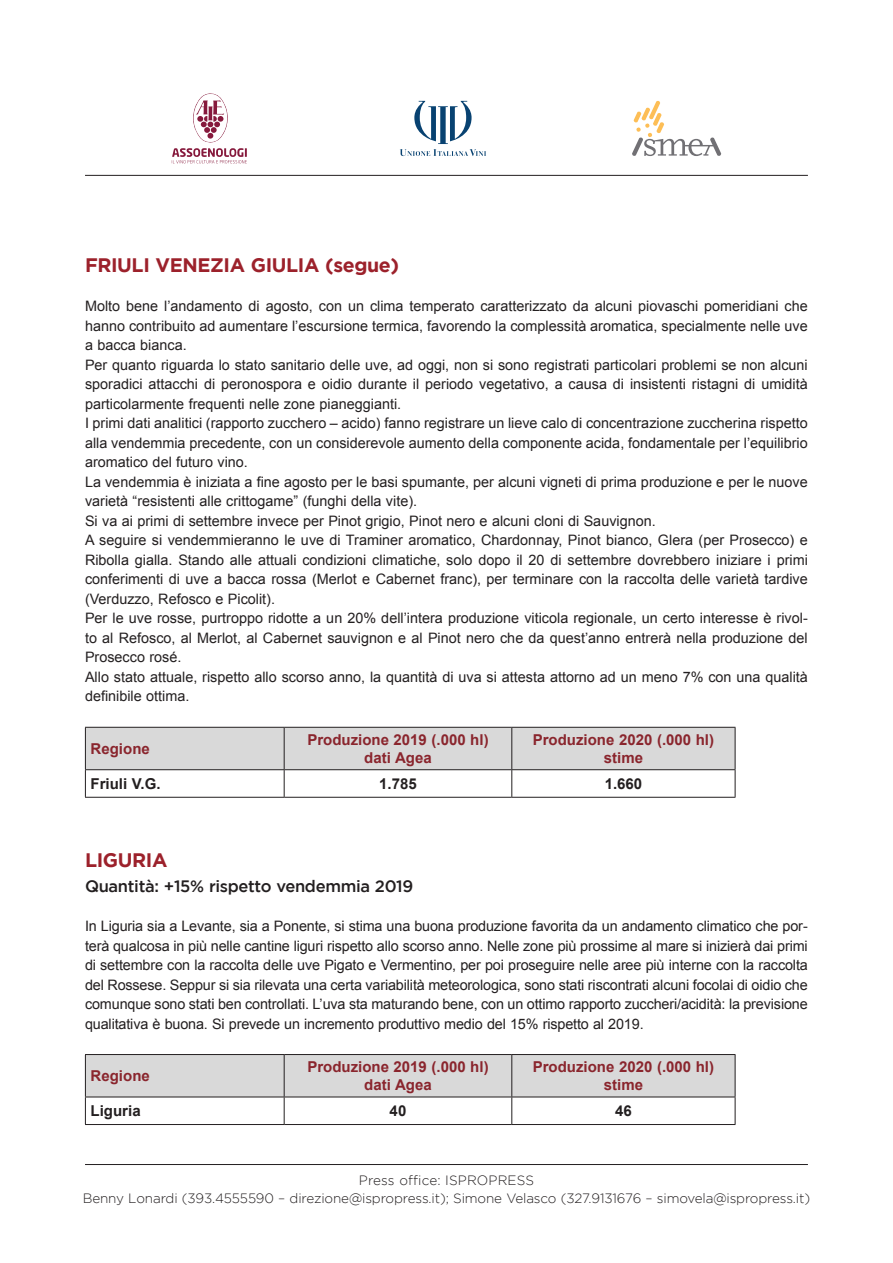
<style>
.page{position:relative;width:893px;height:1263px;background:#fff}
.page>*{position:absolute;margin:0;border:0;box-sizing:border-box;transform-origin:0 0}
.Normale{font:700 19.5px "Gotham";letter-spacing:-.02em;color:#9c212b}
.Normale-2{font:500 16.5px "Gotham";letter-spacing:-.02em;color:#231f20}
.Normale-3{font:700 15px/18px "Arial";color:#8a252d;text-align:center}
.Normale-4{font:700 15px "Arial";color:#231f20}
.Normale-5{font:14.4px/19.5px "Arial";color:#231f20;text-align:justify}
.Normale-6{font:300 13.5px "Gotham";letter-spacing:-.01em;color:#231f20}
.Normale-7{font:300 13.5px "Gotham";letter-spacing:.01em;color:#231f20}
</style>
<div class="page">
<svg style="left:172px;top:93px;width:75px;height:71px"></svg>
<svg style="left:632px;top:101px;width:89px;height:55px"></svg>
<svg style="left:400px;top:101px;width:86px;height:55px"></svg>
<hr style="left:85px;top:175px;width:723px;height:1px;background:#231f20">
<hr style="left:85px;top:1164px;width:723px;height:1px;background:#231f20">
<hr style="left:85px;top:797px;width:199px;height:1px;background:#231f20">
<hr style="left:284px;top:797px;width:228px;height:1px;background:#231f20">
<hr style="left:512px;top:797px;width:223px;height:1px;background:#231f20">
<svg style="left:85px;top:727px;width:651px;height:70px"></svg>
<hr style="left:85px;top:1124px;width:199px;height:1px;background:#231f20">
<hr style="left:284px;top:1124px;width:228px;height:1px;background:#231f20">
<hr style="left:512px;top:1124px;width:223px;height:1px;background:#231f20">
<svg style="left:85px;top:1054px;width:651px;height:70px"></svg>
<p class="Normale" style="left:85px;top:254px;width:316px">FRIULI VENEZIA GIULIA (segue)</p>
<p class="Normale-5" style="left:85px;top:297px;width:724px">Molto bene l’andamento di agosto, con un clima temperato caratterizzato da alcuni piovaschi pomeridiani che hanno contribuito ad aumentare l’escursione termica, favorendo la complessità aromatica, specialmente nelle uve a bacca bianca.</p>
<p class="Normale-5" style="left:85px;top:355px;width:724px">Per quanto riguarda lo stato sanitario delle uve, ad oggi, non si sono registrati particolari problemi se non alcuni sporadici attacchi di peronospora e oidio durante il periodo vegetativo, a causa di insistenti ristagni di umidità particolarmente frequenti nelle zone pianeggianti.</p>
<p class="Normale-5" style="left:85px;top:414px;width:724px">I primi dati analitici (rapporto zucchero – acido) fanno registrare un lieve calo di concentrazione zuccherina rispetto alla vendemmia precedente, con un considerevole aumento della componente acida, fondamentale per l’equilibrio aromatico del futuro vino.</p>
<p class="Normale-5" style="left:85px;top:472px;width:724px">La vendemmia è iniziata a fine agosto per le basi spumante, per alcuni vigneti di prima produzione e per le nuove varietà “resistenti alle crittogame” (funghi della vite).</p>
<p class="Normale-5" style="left:85px;top:511px;width:572px">Si va ai primi di settembre invece per Pinot grigio, Pinot nero e alcuni cloni di Sauvignon.</p>
<p class="Normale-5" style="left:85px;top:531px;width:724px">A seguire si vendemmieranno le uve di Traminer aromatico, Chardonnay, Pinot bianco, Glera (per Prosecco) e Ribolla gialla. Stando alle attuali condizioni climatiche, solo dopo il 20 di settembre dovrebbero iniziare i primi conferimenti di uve a bacca rossa (Merlot e Cabernet franc), per terminare con la raccolta delle varietà tardive (Verduzzo, Refosco e Picolit).</p>
<p class="Normale-5" style="left:85px;top:609px;width:724px">Per le uve rosse, purtroppo ridotte a un 20% dell’intera produzione viticola regionale, un certo interesse è rivol&shy;to al Refosco, al Merlot, al Cabernet sauvignon e al Pinot nero che da quest’anno entrerà nella produzione del Prosecco rosé.</p>
<p class="Normale-5" style="left:85px;top:667px;width:724px">Allo stato attuale, rispetto allo scorso anno, la quantità di uva si attesta attorno ad un meno 7% con una qualità definibile ottima.</p>
<p class="Normale-3" style="left:91px;top:740px;width:61px">Regione</p>
<p class="Normale-3" style="left:307px;top:731px;width:183px">Produzione 2019 (.000 hl) dati Agea</p>
<p class="Normale-3" style="left:533px;top:731px;width:183px">Produzione 2020 (.000 hl) stime</p>
<p class="Normale-4" style="left:91px;top:774px;width:71px">Friuli V.G.</p>
<p class="Normale-4" style="left:379px;top:774px;width:39px">1.785</p>
<p class="Normale-4" style="left:605px;top:774px;width:39px">1.660</p>
<p class="Normale" style="left:85px;top:848px;width:84px">LIGURIA</p>
<p class="Normale-2" style="left:85px;top:877px;width:330px">Quantità: +15% rispetto vendemmia 2019</p>
<p class="Normale-5" style="left:85px;top:916px;width:724px">In Liguria sia a Levante, sia a Ponente, si stima una buona produzione favorita da un andamento climatico che por&shy;terà qualcosa in più nelle cantine liguri rispetto allo scorso anno. Nelle zone più prossime al mare si inizierà dai primi di settembre con la raccolta delle uve Pigato e Vermentino, per poi proseguire nelle aree più interne con la raccolta del Rossese. Seppur si sia rilevata una certa variabilità meteorologica, sono stati riscontrati alcuni focolai di oidio che comunque sono stati ben controllati. L’uva sta maturando bene, con un ottimo rapporto zuccheri/acidità: la previsione qualitativa è buona. Si prevede un incremento produttivo medio del 15% rispetto al 2019.</p>
<p class="Normale-3" style="left:91px;top:1067px;width:61px">Regione</p>
<p class="Normale-3" style="left:307px;top:1058px;width:183px">Produzione 2019 (.000 hl) dati Agea</p>
<p class="Normale-3" style="left:533px;top:1058px;width:183px">Produzione 2020 (.000 hl) stime</p>
<p class="Normale-4" style="left:91px;top:1101px;width:52px">Liguria</p>
<p class="Normale-4" style="left:390px;top:1101px;width:18px">40</p>
<p class="Normale-4" style="left:615px;top:1101px;width:18px">46</p>
<p class="Normale-7" style="left:359px;top:1173px;width:177px">Press office: ISPROPRESS</p>
<p class="Normale-6" style="left:83px;top:1191px;width:729px">Benny Lonardi (393.4555590 – direzione@ispropress.it); Simone Velasco (327.9131676 – simovela@ispropress.it)</p>
</div>
